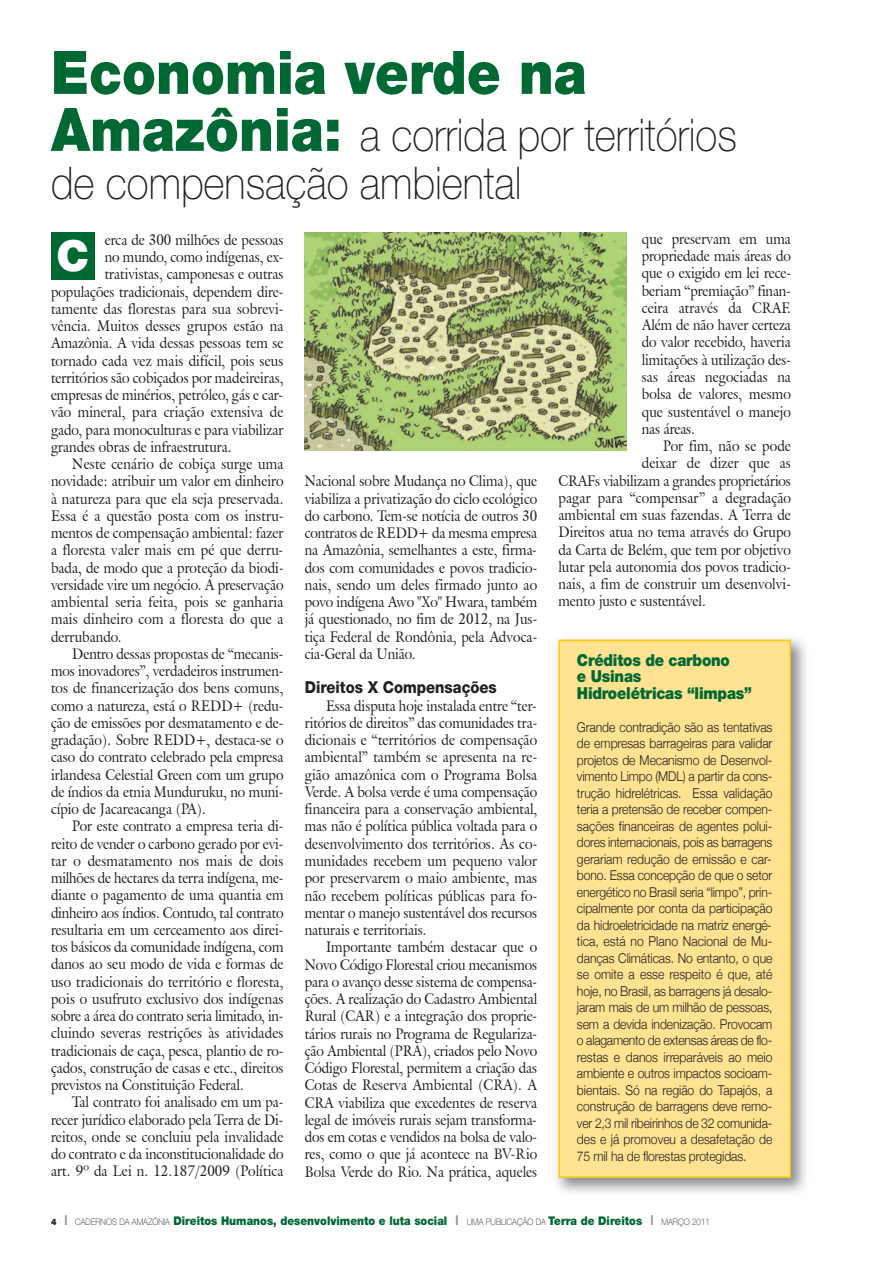
<style>
.page{position:relative;width:893px;height:1263px;background:#fff}
.page>*{position:absolute;margin:0;border:0;box-sizing:border-box;transform-origin:0 0}
.t1{font:900 60px "Helvetica Neue";color:#006933;scale:.9 1}
.t2{font:100 45.15px/48px "Helvetica Neue";color:#231f20;scale:.9 1}
.t3{font:900 42.9px "Helvetica Neue";color:#fff}
.t4{font:900 16.5px/16.5px "Helvetica Neue";letter-spacing:-.015em;color:#006933;scale:.9 1}
.t5{font:800 16.5px "Helvetica Neue";color:#231f20;scale:.9 1}
.t6{font:15px/17.2px "Galliard IT Cby BT";color:#231f20;text-align:justify;scale:.9 1}
.t7{font:300 13.5px/16.5px "Helvetica Neue";letter-spacing:-.01em;color:#231f20;text-align:justify;scale:.9 1}
.t8{font:900 12px "Helvetica Neue LT Std";color:#006933;scale:.9 1}
.s1{font-weight:900;font-size:60px;color:#006933}
.s2{font-size:9px;color:#231f20}
.s3{font-family:"Helvetica Neue";font-weight:700;font-size:13.5px;color:#939598}
.s4{font-family:"Helvetica Neue";font-weight:100;font-size:9px;color:#231f20}
</style>
<div class="page">
<div style="left:51px;top:233px;width:43px;height:47px;background:#006933"></div>
<img style="left:556px;top:638px;width:250px;height:555px">
<div style="left:560px;top:641px;width:229px;height:535px;background:#ffe292"></div>
<div style="left:558px;top:640px;width:233px;height:538px;border:2px solid #feca0a"></div>
<img style="left:305px;top:232px;width:322px;height:219px">
<h1 class="t1" style="left:51px;top:51px;width:597px">Economia verde na</h1>
<h2 class="t2" style="left:51px;top:115px;width:764px"><span class="s1">Amazônia:</span> a corrida por territórios de compensação ambiental</h2>
<p class="t6" style="left:105px;top:231px;width:200px">erca de 300 milhões de pessoas</p>
<p class="t6" style="left:105px;top:248px;width:200px">no mundo, como indígenas, ex-</p>
<p class="t6" style="left:105px;top:265px;width:200px">trativistas, camponesas e outras</p>
<p class="t6" style="left:51px;top:283px;width:260px">populações tradicionais, dependem dire-</p>
<p class="t6" style="left:51px;top:300px;width:260px">tamente das florestas para sua sobrevi-</p>
<p class="t6" style="left:51px;top:317px;width:260px">vência. Muitos desses grupos estão na</p>
<p class="t6" style="left:51px;top:334px;width:260px">Amazônia. A vida dessas pessoas tem se</p>
<p class="t6" style="left:51px;top:352px;width:260px">tornado cada vez mais difícil, pois seus</p>
<p class="t6" style="left:51px;top:369px;width:260px">territórios são cobiçados por madeireiras,</p>
<p class="t6" style="left:51px;top:386px;width:259px">empresas de minérios, petróleo, gás e car-</p>
<p class="t6" style="left:51px;top:403px;width:260px">vão mineral, para criação extensiva de</p>
<p class="t6" style="left:51px;top:421px;width:260px">gado, para monoculturas e para viabilizar</p>
<p class="t6" style="left:51px;top:438px;width:202px">grandes obras de infraestrutura.</p>
<p class="t6" style="left:72px;top:455px;width:236px">Neste cenário de cobiça surge uma</p>
<p class="t6" style="left:51px;top:472px;width:260px">novidade: atribuir um valor em dinheiro</p>
<p class="t6" style="left:51px;top:490px;width:260px">à natureza para que ela seja preservada.</p>
<p class="t6" style="left:51px;top:507px;width:260px">Essa é a questão posta com os instru-</p>
<p class="t6" style="left:51px;top:524px;width:260px">mentos de compensação ambiental: fazer</p>
<p class="t6" style="left:51px;top:541px;width:259px">a floresta valer mais em pé que derru-</p>
<p class="t6" style="left:51px;top:559px;width:260px">bada, de modo que a proteção da biodi-</p>
<p class="t6" style="left:51px;top:576px;width:260px">versidade vire um negócio. A preservação</p>
<p class="t6" style="left:51px;top:593px;width:260px">ambiental seria feita, pois se ganharia</p>
<p class="t6" style="left:51px;top:610px;width:260px">mais dinheiro com a floresta do que a</p>
<p class="t6" style="left:51px;top:628px;width:80px">derrubando.</p>
<p class="t6" style="left:72px;top:645px;width:236px">Dentro dessas propostas de “mecanis-</p>
<p class="t6" style="left:51px;top:662px;width:260px">mos inovadores”, verdadeiros instrumen-</p>
<p class="t6" style="left:51px;top:679px;width:260px">tos de financerização dos bens comuns,</p>
<p class="t6" style="left:51px;top:697px;width:260px">como a natureza, está o REDD+ (redu-</p>
<p class="t6" style="left:51px;top:714px;width:260px">ção de emissões por desmatamento e de-</p>
<p class="t6" style="left:51px;top:731px;width:260px">gradação). Sobre REDD+, destaca-se o</p>
<p class="t6" style="left:51px;top:748px;width:260px">caso do contrato celebrado pela empresa</p>
<p class="t6" style="left:51px;top:766px;width:260px">irlandesa Celestial Green com um grupo</p>
<p class="t6" style="left:51px;top:783px;width:260px">de índios da etnia Munduruku, no muni-</p>
<p class="t6" style="left:51px;top:800px;width:174px">cípio de Jacareacanga (PA).</p>
<p class="t6" style="left:72px;top:817px;width:236px">Por este contrato a empresa teria di-</p>
<p class="t6" style="left:51px;top:835px;width:260px">reito de vender o carbono gerado por evi-</p>
<p class="t6" style="left:51px;top:852px;width:260px">tar o desmatamento nos mais de dois</p>
<p class="t6" style="left:51px;top:869px;width:260px">milhões de hectares da terra indígena, me-</p>
<p class="t6" style="left:51px;top:886px;width:260px">diante o pagamento de uma quantia em</p>
<p class="t6" style="left:51px;top:904px;width:260px">dinheiro aos índios. Contudo, tal contrato</p>
<p class="t6" style="left:51px;top:921px;width:260px">resultaria em um cerceamento aos direi-</p>
<p class="t6" style="left:51px;top:938px;width:260px">tos básicos da comunidade indígena, com</p>
<p class="t6" style="left:51px;top:955px;width:260px">danos ao seu modo de vida e formas de</p>
<p class="t6" style="left:51px;top:973px;width:260px">uso tradicionais do território e floresta,</p>
<p class="t6" style="left:51px;top:990px;width:260px">pois o usufruto exclusivo dos indígenas</p>
<p class="t6" style="left:51px;top:1007px;width:260px">sobre a área do contrato seria limitado, in-</p>
<p class="t6" style="left:51px;top:1024px;width:260px">cluindo severas restrições às atividades</p>
<p class="t6" style="left:51px;top:1042px;width:260px">tradicionais de caça, pesca, plantio de ro-</p>
<p class="t6" style="left:51px;top:1059px;width:260px">çados, construção de casas e etc., direitos</p>
<p class="t6" style="left:51px;top:1076px;width:216px">previstos na Constituição Federal.</p>
<p class="t6" style="left:72px;top:1093px;width:236px">Tal contrato foi analisado em um pa-</p>
<p class="t6" style="left:51px;top:1111px;width:260px">recer jurídico elaborado pela Terra de Di-</p>
<p class="t6" style="left:51px;top:1128px;width:260px">reitos, onde se concluiu pela invalidade</p>
<p class="t6" style="left:51px;top:1145px;width:260px">do contrato e da inconstitucionalidade do</p>
<p class="t6" style="left:51px;top:1162px;width:260px">art. 9º da Lei n. 12.187/2009 (Política</p>
<p class="t6" style="left:642px;top:230px;width:167px">que preservam em uma propriedade mais áreas do que o exigido em lei rece&shy;beriam “premiação” finan&shy;ceira através da CRAF.<br>Além de não haver certeza do valor recebido, haveria limitações à utilização des&shy;sas áreas negociadas na bolsa de valores, mesmo que sustentável o manejo nas áreas.</p>
<p class="t6" style="left:663px;top:437px;width:144px">Por fim, não se pode</p>
<p class="t6" style="left:642px;top:454px;width:167px">deixar de dizer que as</p>
<p class="t6" style="left:558px;top:471px;width:260px">CRAFs viabilizam a grandes proprietários</p>
<p class="t6" style="left:558px;top:489px;width:260px">pagar para “compensar” a degradação</p>
<p class="t6" style="left:558px;top:506px;width:260px">ambiental em suas fazendas. A Terra de</p>
<p class="t6" style="left:558px;top:523px;width:260px">Direitos atua no tema através do Grupo</p>
<p class="t6" style="left:558px;top:540px;width:260px">da Carta de Belém, que tem por objetivo</p>
<p class="t6" style="left:558px;top:558px;width:260px">lutar pela autonomia dos povos tradicio-</p>
<p class="t6" style="left:558px;top:575px;width:260px">nais, a fim de construir um desenvolvi-</p>
<p class="t6" style="left:558px;top:592px;width:165px">mento justo e sustentável.</p>
<h3 class="t3" style="left:57px;top:240px;width:34px">C</h3>
<p class="t6" style="left:305px;top:472px;width:260px">Nacional sobre Mudança no Clima), que viabiliza a privatização do ciclo ecológico do carbono. Tem-se notícia de outros 30 contratos de REDD+ da mesma empresa na Amazônia, semelhantes a este, firma&shy;dos com comunidades e povos tradicio&shy;nais, sendo um deles firmado junto ao povo indígena Awo "Xo" Hwara, também já questionado, no fim de 2012, na Jus&shy;tiça Federal de Rondônia, pela Advoca&shy;cia-Geral da União.</p>
<p class="t5" style="left:305px;top:682px;width:215px">Direitos X Compensações</p>
<p class="t6" style="left:305px;top:697px;width:260px;text-indent:21px">Essa disputa hoje instalada entre “ter&shy;ritórios de direitos” das comunidades tra&shy;dicionais e “territórios de compensação ambiental” também se apresenta na re&shy;gião amazônica com o Programa Bolsa Verde. A bolsa verde é uma compensação financeira para a conservação ambiental, mas não é política pública voltada para o desenvolvimento dos territórios. As co&shy;munidades recebem um pequeno valor por preservarem o maio ambiente, mas não recebem políticas públicas para fo&shy;mentar o manejo sustentável dos recursos naturais e territoriais.</p>
<p class="t6" style="left:305px;top:938px;width:260px;text-indent:21px">Importante também destacar que o Novo Código Florestal criou mecanismos para o avanço desse sistema de compensa&shy;ções. A realização do Cadastro Ambiental Rural (CAR) e a integração dos proprie&shy;tários rurais no Programa de Regulariza&shy;ção Ambiental (PRA), criados pelo Novo Código Florestal, permitem a criação das Cotas de Reserva Ambiental (CRA). A CRA viabiliza que excedentes de reserva legal de imóveis rurais sejam transforma&shy;dos em cotas e vendidos na bolsa de valo&shy;res, como o que já acontece na BV-Rio Bolsa Verde do Rio. Na prática, aqueles</p>
<p class="t4" style="left:577px;top:653px;width:196px">Créditos de carbono<br>e Usinas<br>Hidroelétricas “limpas”</p>
<p class="t7" style="left:577px;top:718px;width:219px">Grande contradição são as tentativas de empresas barrageiras para validar projetos de Mecanismo de Desenvol&shy;vimento Limpo (MDL) a partir da cons&shy;trução hidrelétricas. Essa validação teria a pretensão de receber compen&shy;sações financeiras de agentes polui&shy;dores internacionais, pois as barragens gerariam redução de emissão e car&shy;bono. Essa concepção de que o setor energético no Brasil seria “limpo”, prin&shy;cipalmente por conta da participação da hidroeletricidade na matriz energé&shy;tica, está no Plano Nacional de Mu&shy;danças Climáticas. No entanto, o que se omite a esse respeito é que, até hoje, no Brasil, as barragens já desalo&shy;jaram mais de um milhão de pessoas, sem a devida indenização. Provocam o alagamento de extensas áreas de flo&shy;restas e danos irreparáveis ao meio ambiente e outros impactos socioam&shy;bientais. Só na região do Tapajós, a construção de barragens deve remo&shy;ver 2,3 mil ribeirinhos de 32 comunida&shy;des e já promoveu a desafetação de 75 mil ha de florestas protegidas.</p>
<p class="t8" style="left:51px;top:1216px;width:734px"><span class="s2">4</span> <span class="s3">l</span> <span class="s4">CADERNOS DA AMAZÔNIA</span> Direitos Humanos, desenvolvimento e luta social <span class="s3">l</span> <span class="s4">UMA PUBLICAÇÃO DA</span> Terra de Direitos <span class="s3">l</span> <span class="s4">MARÇO 2011</span></p>
</div>
